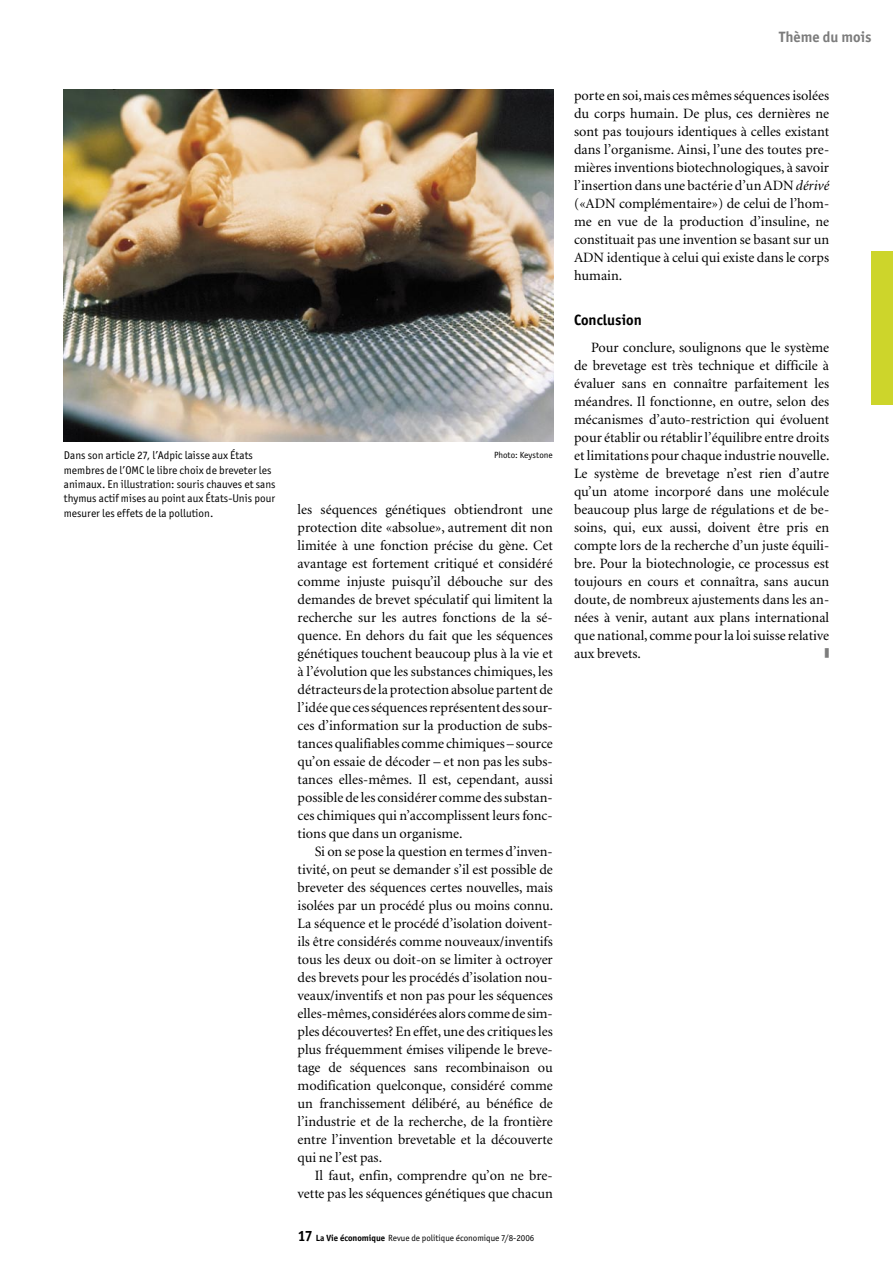
<style>
.page{position:relative;width:893px;height:1263px;background:#fff}
.page>*{position:absolute;margin:0;border:0;box-sizing:border-box;transform-origin:0 0}
.t1{font:700 15px "Officina San ITC";letter-spacing:.005em;color:#7c7c7c}
._04_Zwischentitel_1{font:700 15px "Officina San ITC";letter-spacing:.005em;color:#000}
._03_Grundschrift{font:14.25px/18px "Minion";color:#000;text-align:justify}
._07_Legende{font:11.25px/14.2px "Officina San ITC";letter-spacing:.005em;color:#000}
._07_Legende-2{font:9px "Officina San ITC";color:#000}
.s1{font-weight:700;font-size:15px}
.s2{font-weight:700}
.s3{font-style:italic}
</style>
<div class="page">
<div style="left:872px;top:252px;width:21px;height:153px;background:#cdd52b"></div>
<img style="left:64px;top:89px;width:490px;height:352px">
<p class="_07_Legende" style="left:64px;top:448px;width:213px">Dans son article 27, l’Adpic laisse aux États membres de l’OMC le libre choix de breveter les animaux. En illustration: souris chauves et sans thymus actif mises au point aux États-Unis pour mesurer les effets de la pollution.</p>
<p class="_07_Legende-2" style="left:494px;top:450px;width:60px">Photo: Keystone</p>
<p class="_03_Grundschrift" style="left:298px;top:500px;width:257px">les séquences génétiques obtiendront une protection dite «absolue», autrement dit non limitée à une fonction précise du gène. Cet avantage est fortement critiqué et considéré comme injuste puisqu’il débouche sur des demandes de brevet spéculatif qui limitent la recherche sur les autres fonctions de la sé&shy;quence. En dehors du fait que les séquences génétiques touchent beaucoup plus à la vie et à l’évolution que les substances chimiques, les détracteurs de la protection absolue partent de l’idée que ces séquences représentent des sour&shy;ces d’information sur la production de subs&shy;tances qualifiables comme chimiques – source qu’on essaie de décoder – et non pas les subs&shy;tances elles-mêmes. Il est, cependant, aussi possible de les considérer comme des substan&shy;ces chimiques qui n’accomplissent leurs fonc&shy;tions que dans un organisme.</p>
<p class="_03_Grundschrift" style="left:298px;top:842px;width:257px;text-indent:17px">Si on se pose la question en termes d’inven&shy;tivité, on peut se demander s’il est possible de breveter des séquences certes nouvelles, mais isolées par un procédé plus ou moins connu.<br>La séquence et le procédé d’isolation doivent&shy;ils être considérés comme nouveaux/inventifs tous les deux ou doit-on se limiter à octroyer des brevets pour les procédés d’isolation nou&shy;veaux/inventifs et non pas pour les séquences elles-mêmes, considérées alors comme de sim&shy;ples découvertes? En effet, une des critiques les plus fréquemment émises vilipende le breve&shy;tage de séquences sans recombinaison ou modification quelconque, considéré comme un franchissement délibéré, au bénéfice de l’industrie et de la recherche, de la frontière entre l’invention brevetable et la découverte qui ne l’est pas.</p>
<p class="_03_Grundschrift" style="left:298px;top:1166px;width:257px;text-align:right">Il faut, enfin, comprendre qu’on ne bre&shy;vette pas les séquences génétiques que chacun</p>
<p class="_07_Legende-2" style="left:298px;top:1232px;width:238px"><span class="s1">17</span> <span class="s2">La Vie économique</span> Revue de politique économique 7/8-2006</p>
<p class="t1" style="left:779px;top:27px;width:94px">Thème du mois</p>
<p class="_03_Grundschrift" style="left:574px;top:86px;width:257px">porte en soi, mais ces mêmes séquences isolées du corps humain. De plus, ces dernières ne sont pas toujours identiques à celles existant dans l’organisme. Ainsi, l’une des toutes pre&shy;mières inventions biotechnologiques, à savoir l’insertion dans une bactérie d’un ADN <span class="s3">dérivé </span>(«ADN complémentaire») de celui de l’hom&shy;me en vue de la production d’insuline, ne constituait pas une invention se basant sur un ADN identique à celui qui existe dans le corps humain.</p>
<p class="_04_Zwischentitel_1" style="left:574px;top:310px;width:69px">Conclusion</p>
<p class="_03_Grundschrift" style="left:574px;top:338px;width:257px;text-indent:17px">Pour conclure, soulignons que le système de brevetage est très technique et difficile à évaluer sans en connaître parfaitement les méandres. Il fonctionne, en outre, selon des mécanismes d’auto-restriction qui évoluent pour établir ou rétablir l’équilibre entre droits et limitations pour chaque industrie nouvelle.<br>Le système de brevetage n’est rien d’autre qu’un atome incorporé dans une molécule beaucoup plus large de régulations et de be&shy;soins, qui, eux aussi, doivent être pris en compte lors de la recherche d’un juste équili&shy;bre. Pour la biotechnologie, ce processus est toujours en cours et connaîtra, sans aucun doute, de nombreux ajustements dans les an&shy;nées à venir, autant aux plans international que national, comme pour la loi suisse relative aux brevets.</p>
</div>
